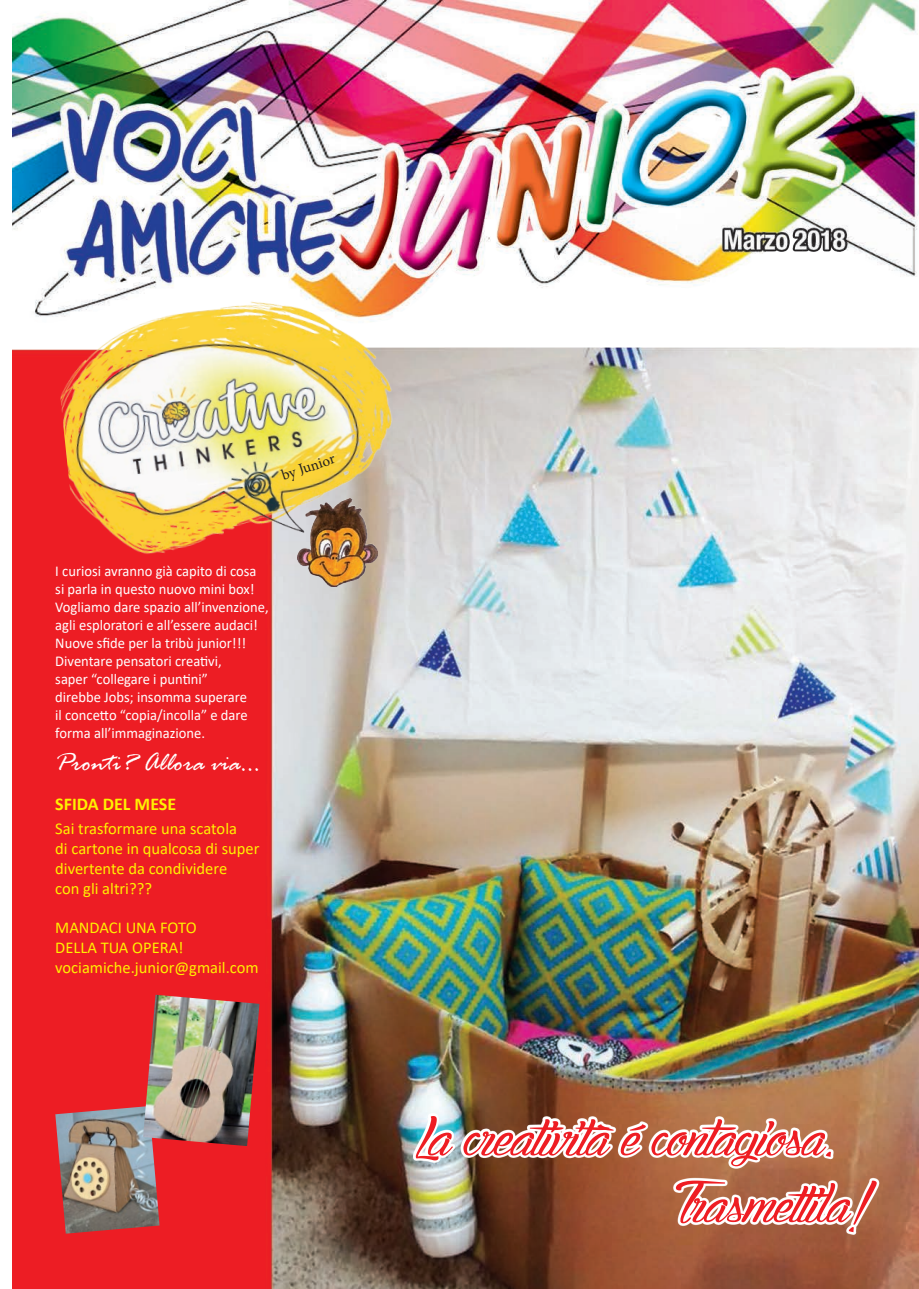
<style>
.page{position:relative;width:919px;height:1289px;background:#fff}
.page>*{position:absolute;margin:0;border:0;box-sizing:border-box;transform-origin:0 0}
.t1{font:55.5px/66.8px "Authentic Hilton";color:#ee1d23;scale:1.5 1}
.t2{font:italic 27px "Rage";color:#fff}
.t3{font:700 18px "Calibri";color:#fff101}
.t4{font:16.5px/19.8px "Calibri";color:#fff101}
.t5{font:15px/18px "Calibri";color:#fff}
.t6{font:15px "Minion Pro";color:#231f20}
</style>
<div class="page">
<img style="left:13px;top:0;width:905px;height:1288px">
<img style="left:52px;top:287px;width:358px;height:297px">
<img style="left:297px;top:499px;width:81px;height:87px">
<img style="left:55px;top:1106px;width:104px;height:127px">
<img style="left:143px;top:994px;width:116px;height:152px">
<svg style="left:413px;top:1113px;width:466px;height:121px"></svg>
<p class="t6" style="left:279px;top:466px;width:57px;rotate:-18deg">by Junior</p>
<p class="t5" style="left:55px;top:561px;width:215px">I curiosi avranno già capito di cosa si parla in questo nuovo mini box!<br>Vogliamo dare spazio all’invenzione, agli esploratori e all’essere audaci!<br>Nuove sfide per la tribù junior!!!<br>Diventare pensatori creativi,<br>saper “collegare i puntini”<br>direbbe Jobs; insomma superare<br>il concetto “copia/incolla” e dare forma all’immaginazione.</p>
<h2 class="t2" style="left:55px;top:747px;width:207px">Pronti? Allora via...</h2>
<p class="t3" style="left:55px;top:791px;width:122px">SFIDA DEL MESE</p>
<p class="t4" style="left:55px;top:818px;width:206px">Sai trasformare una scatola<br>di cartone in qualcosa di super divertente da condividere<br>con gli altri???</p>
<p class="t4" style="left:55px;top:917px;width:205px">MANDACI UNA FOTO<br>DELLA TUA OPERA! vociamiche.junior@gmail.com</p>
<h1 class="t1" style="left:675px;top:1108px;width:137px;text-indent:-261px">La creatività é contagiosa.<br>Trasmettila!</h1>
</div>
